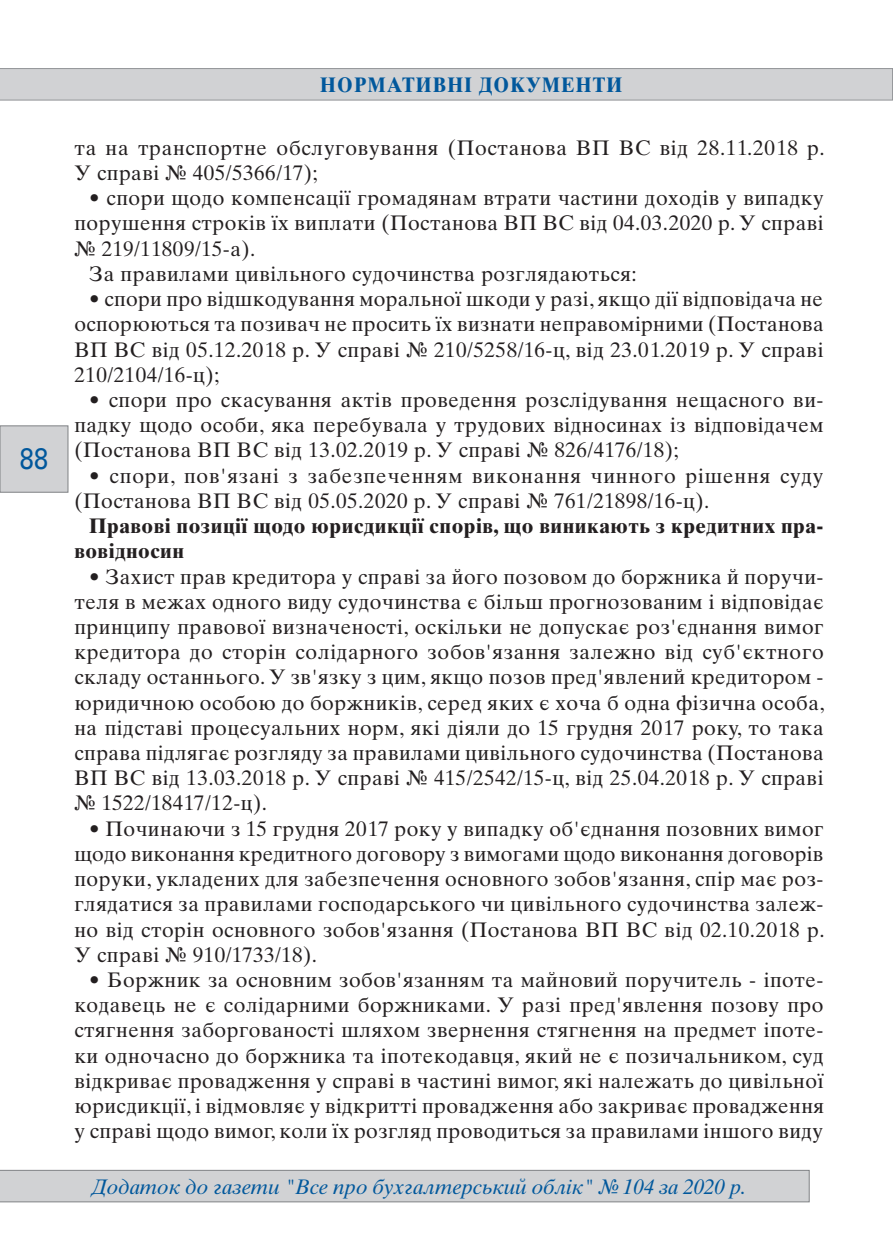
<style>
.page{position:relative;width:893px;height:1241px;background:#fff}
.page>*{position:absolute;margin:0;border:0;box-sizing:border-box;transform-origin:0 0}
.t1{font:29.75px "Univers C";color:#01589c;scale:.85 1}
.Main_Text_UKR{font:21px/25.2px "Times Ten Cyr Upright";letter-spacing:.025em;color:#231f20;text-align:justify}
.Main_Text_UKR-2{font:21px/25.2px "Times Ten Cyr Upright";letter-spacing:.045em;color:#231f20}
.Main_Text_UKR-3{font:700 21px/25.2px "Times Ten Cyr";letter-spacing:.025em;color:#231f20}
.t2{font:21px "Times Ten Cyr Inclined";letter-spacing:-.01em;color:#01589c}
.t3{font:700 21px "Times Ten Cyr";letter-spacing:.06em;color:#01589c;scale:.9 1}
</style>
<div class="page">
<div style="left:0;top:1169px;width:809px;height:32px;background:#d1d2d4"></div>
<div style="left:0;top:425px;width:68px;height:67px;background:#d1d2d4;border:1px solid #808285"></div>
<div style="left:0;top:68px;width:893px;height:32px;background:#d1d2d4"></div>
<h1 class="t1" style="left:20px;top:441px;width:35px">88</h1>
<p class="t3" style="left:320px;top:73px;width:337px">НОРМАТИВНІ ДОКУМЕНТИ</p>
<p class="Main_Text_UKR" style="left:74px;top:135px;width:752px">та на транспортне обслуговування (Постанова ВП ВС від 28.11.2018 р.<br>У справі № 405/5366/17);</p>
<p class="Main_Text_UKR" style="left:74px;top:185px;width:751px;text-indent:15px">• спори щодо компенсації громадянам втрати частини доходів у випадку порушення строків їх виплати (Постанова ВП ВС від 04.03.2020 р. У справі № 219/11809/15-а).</p>
<p class="Main_Text_UKR" style="left:89px;top:261px;width:549px">За правилами цивільного судочинства розглядаються:</p>
<p class="Main_Text_UKR" style="left:74px;top:286px;width:751px;text-indent:15px">• спори про відшкодування моральної шкоди у разі, якщо дії відповідача не оспорюються та позивач не просить їх визнати неправомірними (Постанова ВП ВС від 05.12.2018 р. У справі № 210/5258/16-ц, від 23.01.2019 р. У справі 210/2104/16-ц);</p>
<p class="Main_Text_UKR" style="left:74px;top:387px;width:751px;text-indent:15px">• спори про скасування актів проведення розслідування нещасного ви&shy;падку щодо особи, яка перебувала у трудових відносинах із відповідачем (Постанова ВП ВС від 13.02.2019 р. У справі № 826/4176/18);</p>
<p class="Main_Text_UKR-2" style="left:74px;top:463px;width:750px;text-indent:15px">• спори, пов'язані з забезпеченням виконання чинного рішення суду (Постанова ВП ВС від 05.05.2020 р. У справі № 761/21898/16-ц).</p>
<p class="Main_Text_UKR-3" style="left:74px;top:513px;width:751px;text-indent:15px">Правові позиції щодо юрисдикції спорів, що виникають з кредитних пра&shy;вовідносин</p>
<p class="Main_Text_UKR" style="left:74px;top:563px;width:752px;text-indent:15px">• Захист прав кредитора у справі за його позовом до боржника й поручи&shy;теля в межах одного виду судочинства є більш прогнозованим і відповідає принципу правової визначеності, оскільки не допускає роз'єднання вимог кредитора до сторін солідарного зобов'язання залежно від суб'єктного складу останнього. У зв'язку з цим, якщо позов пред'явлений кредитором - юридичною особою до боржників, серед яких є хоча б одна фізична особа, на підставі процесуальних норм, які діяли до 15 грудня 2017 року, то така справа підлягає розгляду за правилами цивільного судочинства (Постанова ВП ВС від 13.03.2018 р. У справі № 415/2542/15-ц, від 25.04.2018 р. У справі № 1522/18417/12-ц).</p>
<p class="Main_Text_UKR" style="left:74px;top:815px;width:752px;text-indent:15px">• Починаючи з 15 грудня 2017 року у випадку об'єднання позовних вимог щодо виконання кредитного договору з вимогами щодо виконання договорів поруки, укладених для забезпечення основного зобов'язання, спір має роз&shy;глядатися за правилами господарського чи цивільного судочинства залеж&shy;но від сторін основного зобов'язання (Постанова ВП ВС від 02.10.2018 р.<br>У справі № 910/1733/18).</p>
<p class="Main_Text_UKR" style="left:74px;top:967px;width:751px;text-indent:15px">• Боржник за основним зобов'язанням та майновий поручитель - іпоте&shy;кодавець не є солідарними боржниками. У разі пред'явлення позову про стягнення заборгованості шляхом звернення стягнення на предмет іпоте&shy;ки одночасно до боржника та іпотекодавця, який не є позичальником, суд відкриває провадження у справі в частині вимог, які належать до цивільної юрисдикції, і відмовляє у відкритті провадження або закриває провадження у справі щодо вимог, коли їх розгляд проводиться за правилами іншого виду</p>
<p class="t2" style="left:92px;top:1174px;width:656px">Додаток до газети "Все про бухгалтерський облік" № 104 за 2020 р.</p>
</div>
